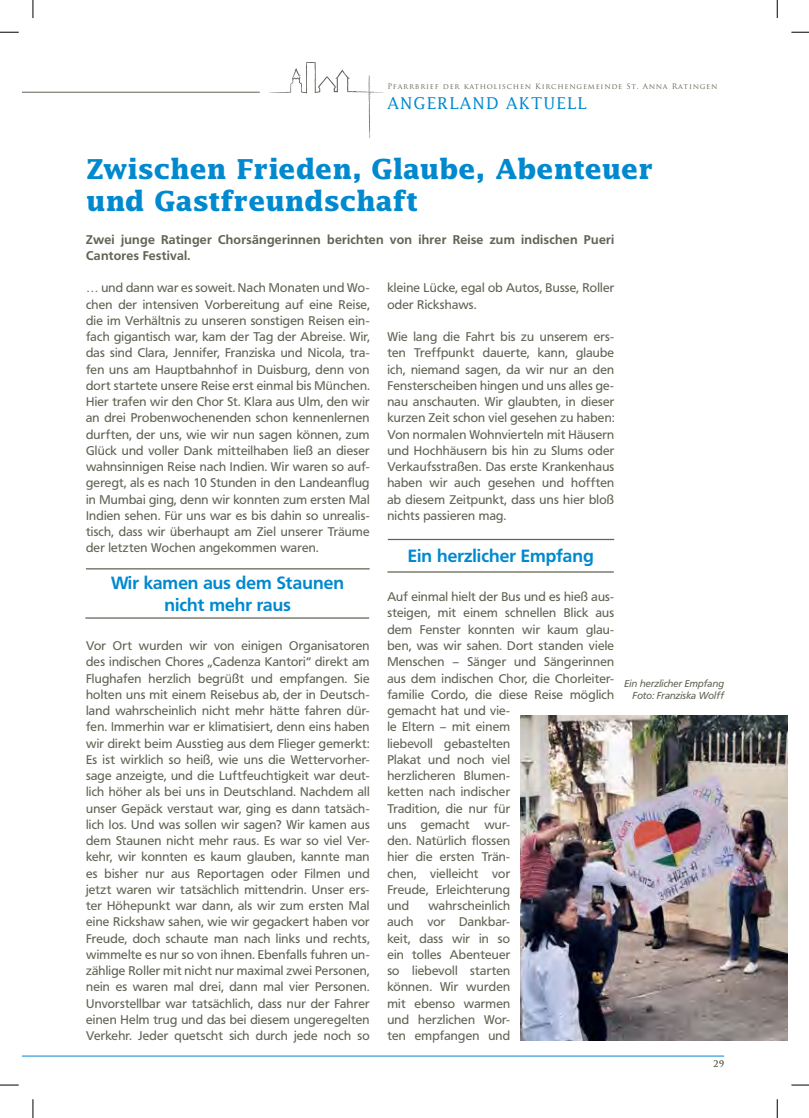
<style>
.page{position:relative;width:809px;height:1118px;background:#fff}
.page>*{position:absolute;margin:0;border:0;box-sizing:border-box;transform-origin:0 0}
.t1{font:700 27.5px/32.5px "Lucida Std";letter-spacing:-.005em;color:#0089cf}
.t2{font:700 17.5px/21.2px "Frutiger BQ";letter-spacing:.005em;color:#0089cf;text-align:center}
.t3{font:16.25px "Lucida Std";letter-spacing:.07em;color:#0089cf}
.t4{font:12.5px/16.2px "Frutiger BQ";letter-spacing:.02em;color:#636254;text-align:justify}
.t5{font:700 12.5px/16.2px "Frutiger BQ";letter-spacing:.025em;color:#636254}
.t6{font:italic 10px/12.5px "Frutiger BQ";letter-spacing:.01em;color:#636254;text-align:right}
.t7{font:8.75px "Trajan Pro";color:#636254}
.t8{font:7.5px "Trajan Pro";letter-spacing:.1em;color:#636254}
</style>
<div class="page">
<svg style="left:269px;top:62px;width:115px;height:77px"></svg>
<hr style="left:22px;top:92px;width:238px;height:1px;background:#636254">
<hr style="left:22px;top:1055px;width:702px;height:1px;background:#0089cf">
<hr style="left:86px;top:568px;width:284px;height:1px;background:#636254">
<hr style="left:85px;top:617px;width:284px;height:1px;background:#636254">
<hr style="left:388px;top:539px;width:226px;height:1px;background:#636254">
<hr style="left:387px;top:571px;width:227px;height:1px;background:#636254">
<img style="left:521px;top:715px;width:267px;height:325px">
<svg style="left:0;top:31px;width:19px;height:2px"></svg>
<svg style="left:791px;top:31px;width:18px;height:2px"></svg>
<svg style="left:0;top:1084px;width:19px;height:1px"></svg>
<svg style="left:791px;top:1084px;width:18px;height:1px"></svg>
<svg style="left:32px;top:0;width:2px;height:18px"></svg>
<svg style="left:32px;top:1099px;width:2px;height:19px"></svg>
<svg style="left:776px;top:0;width:2px;height:18px"></svg>
<svg style="left:776px;top:1099px;width:2px;height:19px"></svg>
<p class="t8" style="left:387px;top:82px;width:332px">Pfarrbrief der katholischen Kirchengemeinde St. Anna Ratingen</p>
<h3 class="t3" style="left:387px;top:94px;width:201px">ANGERLAND AKTUELL</h3>
<h1 class="t1" style="left:86px;top:154px;width:569px">Zwischen Frieden, Glaube, Abenteuer und Gastfreundschaft</h1>
<p class="t5" style="left:86px;top:232px;width:529px">Zwei junge Ratinger Chorsängerinnen berichten von ihrer Reise zum indischen Pueri<br>Cantores Festival.</p>
<p class="t4" style="left:86px;top:281px;width:285px">… und dann war es soweit. Nach Monaten und Wo&shy;chen der intensiven Vorbereitung auf eine Reise, die im Verhältnis zu unseren sonstigen Reisen ein&shy;fach gigantisch war, kam der Tag der Abreise. Wir, das sind Clara, Jennifer, Franziska und Nicola, tra&shy;fen uns am Hauptbahnhof in Duisburg, denn von dort startete unsere Reise erst einmal bis München.<br>Hier trafen wir den Chor St. Klara aus Ulm, den wir an drei Probenwochenenden schon kennenlernen durften, der uns, wie wir nun sagen können, zum Glück und voller Dank mitteilhaben ließ an dieser wahnsinnigen Reise nach Indien. Wir waren so auf&shy;geregt, als es nach 10 Stunden in den Landeanflug in Mumbai ging, denn wir konnten zum ersten Mal Indien sehen. Für uns war es bis dahin so unrealis&shy;tisch, dass wir überhaupt am Ziel unserer Träume der letzten Wochen angekommen waren.</p>
<h2 class="t2" style="left:111px;top:574px;width:234px">Wir kamen aus dem Staunen nicht mehr raus</h2>
<p class="t4" style="left:86px;top:638px;width:285px">Vor Ort wurden wir von einigen Organisatoren des indischen Chores „Cadenza Kantori“ direkt am Flughafen herzlich begrüßt und empfangen. Sie holten uns mit einem Reisebus ab, der in Deutsch&shy;land wahrscheinlich nicht mehr hätte fahren dür&shy;fen. Immerhin war er klimatisiert, denn eins haben wir direkt beim Ausstieg aus dem Flieger gemerkt:<br>Es ist wirklich so heiß, wie uns die Wettervorher&shy;sage anzeigte, und die Luftfeuchtigkeit war deut&shy;lich höher als bei uns in Deutschland. Nachdem all unser Gepäck verstaut war, ging es dann tatsäch&shy;lich los. Und was sollen wir sagen? Wir kamen aus dem Staunen nicht mehr raus. Es war so viel Ver&shy;kehr, wir konnten es kaum glauben, kannte man es bisher nur aus Reportagen oder Filmen und jetzt waren wir tatsächlich mittendrin. Unser ers&shy;ter Höhepunkt war dann, als wir zum ersten Mal eine Rickshaw sahen, wie wir gegackert haben vor Freude, doch schaute man nach links und rechts, wimmelte es nur so von ihnen. Ebenfalls fuhren un&shy;zählige Roller mit nicht nur maximal zwei Personen, nein es waren mal drei, dann mal vier Personen.<br>Unvorstellbar war tatsächlich, dass nur der Fahrer einen Helm trug und das bei diesem ungeregelten Verkehr. Jeder quetscht sich durch jede noch so</p>
<p class="t4" style="left:387px;top:281px;width:228px">kleine Lücke, egal ob Autos, Busse, Roller oder Rickshaws.</p>
<p class="t4" style="left:387px;top:329px;width:228px">Wie lang die Fahrt bis zu unserem ers&shy;ten Treffpunkt dauerte, kann, glaube ich, niemand sagen, da wir nur an den Fensterscheiben hingen und uns alles ge&shy;nau anschauten. Wir glaubten, in dieser kurzen Zeit schon viel gesehen zu haben:<br>Von normalen Wohnvierteln mit Häusern und Hochhäusern bis hin zu Slums oder Verkaufsstraßen. Das erste Krankenhaus haben wir auch gesehen und hofften ab diesem Zeitpunkt, dass uns hier bloß nichts passieren mag.</p>
<h2 class="t2" style="left:408px;top:546px;width:187px">Ein herzlicher Empfang</h2>
<p class="t4" style="left:387px;top:589px;width:228px;text-align:left">Auf einmal hielt der Bus und es hieß aus&shy;steigen, mit einem schnellen Blick aus dem Fenster konnten wir kaum glau&shy;ben, was wir sahen. Dort standen viele<br>Menschen – Sänger und Sängerinnen aus dem indischen Chor, die Chorleiter&shy;familie Cordo, die diese Reise möglich gemacht hat und vie-<br>le Eltern – mit einem<br>liebevoll gebastelten<br>Plakat und noch viel<br>herzlicheren Blumen-<br>ketten nach indischer<br>Tradition, die nur für<br>uns gemacht wur-<br>den. Natürlich flossen<br>hier die ersten Trän-<br>chen, vielleicht vor<br>Freude, Erleichterung<br>und</p>
<p class="t4" style="left:387px;top:898px;width:124px;text-indent:41px">wahrscheinlich auch vor Dankbar&shy;keit, dass wir in so ein tolles Abenteuer so liebevoll starten können. Wir wurden mit ebenso warmen und herzlichen Wor&shy;ten empfangen und</p>
<p class="t6" style="left:624px;top:677px;width:101px">Ein herzlicher Empfang<br>Foto: Franziska Wolff</p>
<p class="t7" style="left:713px;top:1058px;width:12px">29</p>
</div>
